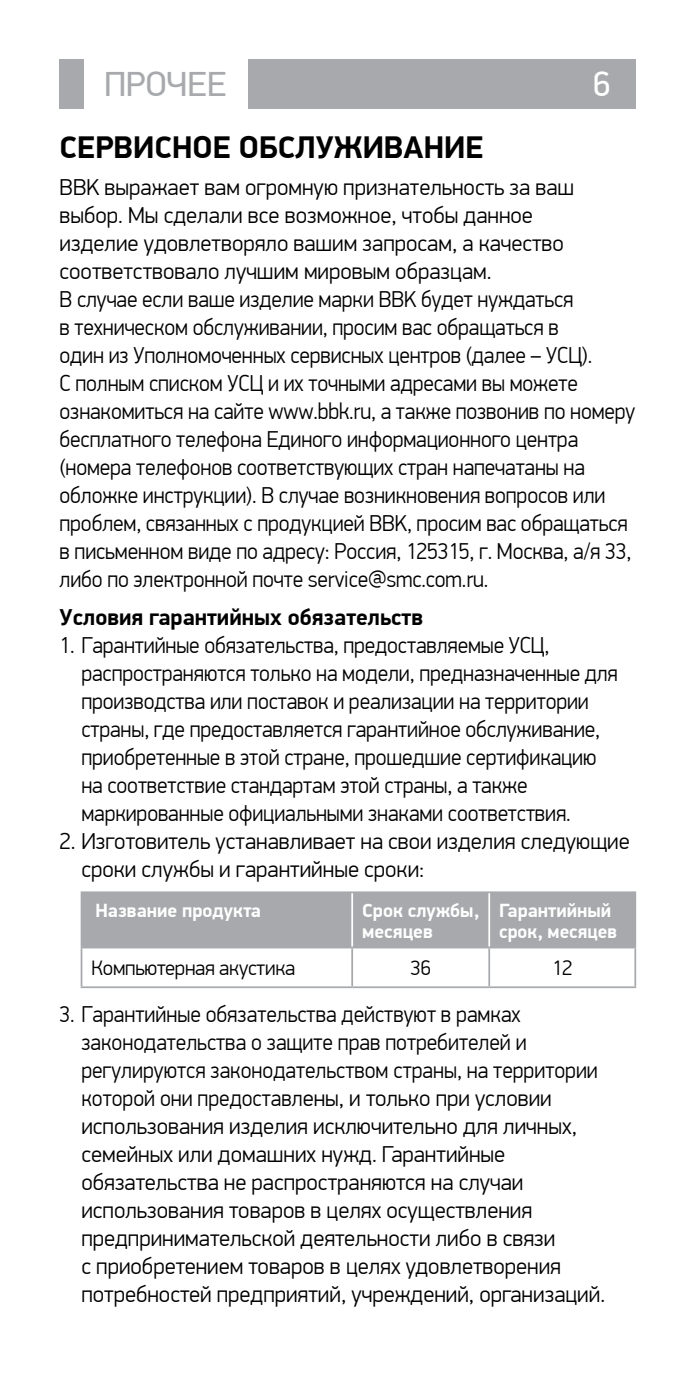
<style>
.page{position:relative;width:695px;height:1389px;background:#fff}
.page>*{position:absolute;margin:0;border:0;box-sizing:border-box;transform-origin:0 0}
.t1{font:35px "PF Din Display Pro";color:#a7a9ac}
.t2{font:35px "PF Din Display Pro";color:#fff}
.t3{font:700 31.5px "PF Din Display Pro";color:#000}
.t4{font:300 23.1px/28px "PF Din Display Pro";letter-spacing:-.005em;color:#000;scale:.95 1}
.t5{font:300 23.1px/28px "PF Din Display Pro";letter-spacing:-.005em;color:#000}
.t6{font:700 23.1px "PF Din Display Pro";color:#000}
.t7{font:300 21px "PF Din Display Pro";letter-spacing:-.01em;color:#000}
.t8{font:700 19.25px/21px "PF Din Display Pro";color:#fff}
</style>
<div class="page">
<div style="left:60px;top:60px;width:24px;height:49px;background:#a7a9ac"></div>
<div style="left:248px;top:60px;width:387px;height:49px;background:#a7a9ac"></div>
<div style="left:82px;top:893px;width:552px;height:54px;background:#a7a9ac"></div>
<hr style="left:81px;top:893px;width:1px;height:54px;background:#a7a9ac">
<hr style="left:81px;top:891px;width:271px;height:2px;background:#a7a9ac">
<hr style="left:351px;top:893px;width:2px;height:54px;background:#fff">
<hr style="left:352px;top:891px;width:137px;height:2px;background:#a7a9ac">
<hr style="left:488px;top:893px;width:2px;height:54px;background:#fff">
<hr style="left:634px;top:893px;width:2px;height:54px;background:#a7a9ac">
<hr style="left:489px;top:891px;width:147px;height:2px;background:#a7a9ac">
<hr style="left:81px;top:948px;width:1px;height:38px;background:#a7a9ac">
<hr style="left:81px;top:947px;width:271px;height:1px;background:#a7a9ac">
<hr style="left:81px;top:986px;width:271px;height:2px;background:#a7a9ac">
<hr style="left:351px;top:948px;width:2px;height:38px;background:#a7a9ac">
<hr style="left:352px;top:947px;width:137px;height:1px;background:#a7a9ac">
<hr style="left:352px;top:986px;width:137px;height:2px;background:#a7a9ac">
<hr style="left:488px;top:948px;width:2px;height:38px;background:#a7a9ac">
<hr style="left:634px;top:948px;width:2px;height:38px;background:#a7a9ac">
<hr style="left:489px;top:947px;width:147px;height:1px;background:#a7a9ac">
<hr style="left:489px;top:986px;width:147px;height:2px;background:#a7a9ac">
<h1 class="t1" style="left:104px;top:69px;width:124px">ПРОЧЕЕ</h1>
<h1 class="t2" style="left:593px;top:69px;width:19px">6</h1>
<h2 class="t3" style="left:60px;top:134px;width:425px">СЕРВИСНОЕ ОБСЛУЖИВАНИЕ</h2>
<p class="t5" style="left:60px;top:176px;width:577px">BBK выражает вам огромную признательность за ваш выбор. Мы сделали все возможное, чтобы данное<br>изделие удовлетворяло вашим запросам, а качество соответствовало лучшим мировым образцам.<br>В случае если ваше изделие марки BBK будет нуждаться<br>в техническом обслуживании, просим вас обращаться в<br>один из Уполномоченных сервисных центров (далее – УСЦ).<br>С полным списком УСЦ и их точными адресами вы можете ознакомиться на сайте www.bbk.ru, а также позвонив по номеру бесплатного телефона Единого информационного центра (номера телефонов соответствующих стран напечатаны на обложке инструкции). В случае возникновения вопросов или проблем, связанных с продукцией BBK, просим вас обращаться в письменном виде по адресу: Россия, 125315, г. Москва, а/я 33, либо по электронной почте service@smc.com.ru.</p>
<p class="t6" style="left:60px;top:608px;width:365px">Условия гарантийных обязательств</p>
<p class="t4" style="left:81px;top:634px;width:566px;text-indent:-22px">1. Гарантийные обязательства, предоставляемые УСЦ, распространяются только на модели, предназначенные для производства или поставок и реализации на территории страны, где предоставляется гарантийное обслуживание, приобретенные в этой стране, прошедшие сертификацию на соответствие стандартам этой страны, а также маркированные официальными знаками соответствия.</p>
<p class="t5" style="left:81px;top:830px;width:549px;text-indent:-22px">2. Изготовитель устанавливает на свои изделия следующие сроки службы и гарантийные сроки:</p>
<p class="t8" style="left:95px;top:901px;width:167px">Название продукта</p>
<p class="t8" style="left:362px;top:901px;width:119px">Срок службы, месяцев</p>
<p class="t8" style="left:499px;top:901px;width:119px">Гарантийный срок, месяцев</p>
<p class="t7" style="left:91px;top:960px;width:205px">Компьютерная акустика</p>
<p class="t7" style="left:410px;top:960px;width:22px">36</p>
<p class="t7" style="left:552px;top:960px;width:22px">12</p>
<p class="t4" style="left:81px;top:1002px;width:552px;text-indent:-22px">3. Гарантийные обязательства действуют в рамках законодательства о защите прав потребителей и регулируются законодательством страны, на территории которой они предоставлены, и только при условии использования изделия исключительно для личных, семейных или домашних нужд. Гарантийные обязательства не распространяются на случаи использования товаров в целях осуществления предпринимательской деятельности либо в связи<br>с приобретением товаров в целях удовлетворения потребностей предприятий, учреждений, организаций.</p>
</div>
